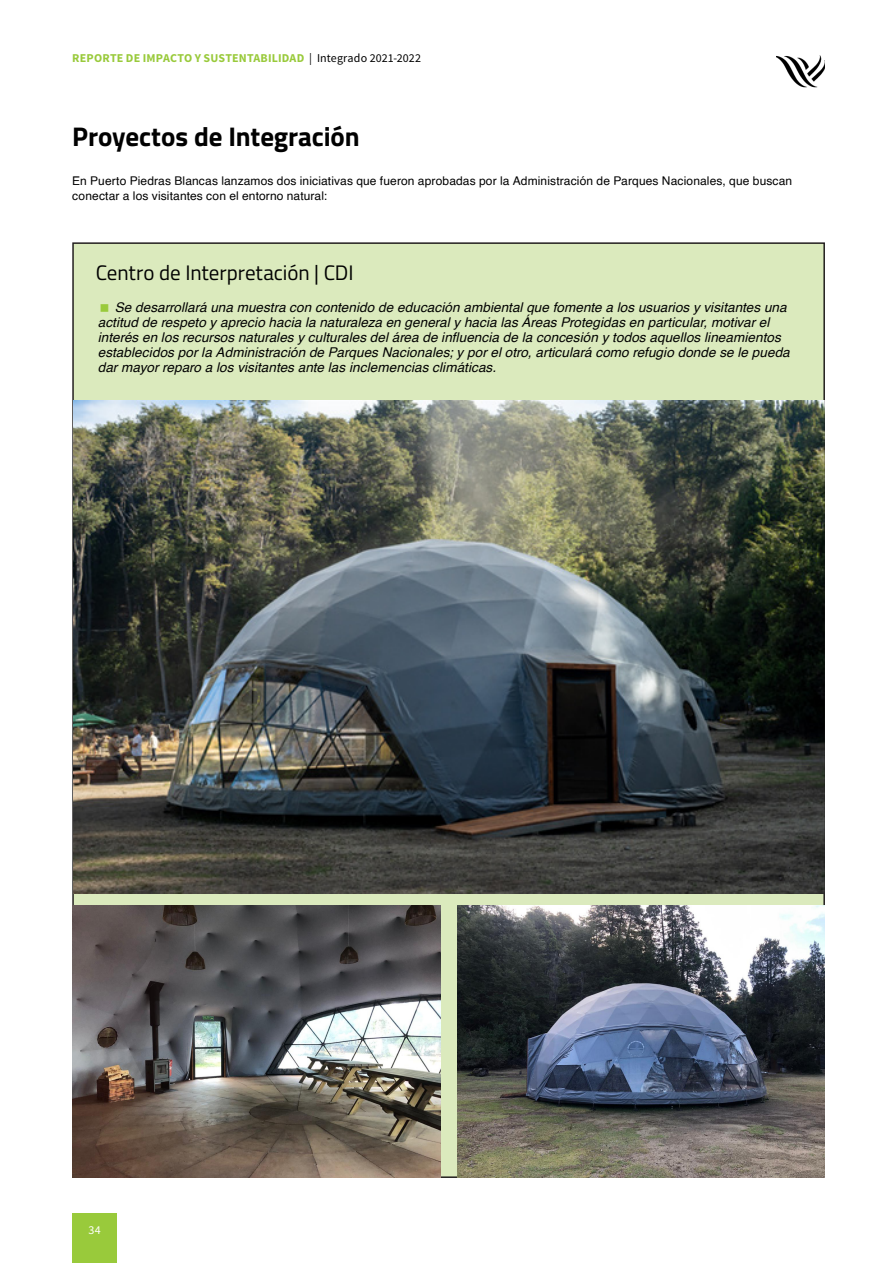
<style>
.page{position:relative;width:893px;height:1263px;background:#fff}
.page>*{position:absolute;margin:0;border:0;box-sizing:border-box;transform-origin:0 0}
._35_Header_Titillium{font:700 27px "Titillium Web";letter-spacing:-.005em;color:#010101}
._35_Header_Titillium-2{font:21px "Titillium Web";letter-spacing:-.005em;color:#010101}
.t1{font:italic 13.5px/15px "Helvetica";letter-spacing:.005em;color:#010101}
._8_Source_Sans_Pro{font:12px/15px "Helvetica";letter-spacing:.01em;color:#010101}
._8_10_Source_Sans_Pr{font:700 12px "Source Sans Pro";letter-spacing:.015em;color:#99ca3b}
.t2{font:12px "Source Sans Pro";color:#fff}
.s1{font-weight:400;color:#010101}
</style>
<div class="page">
<div style="left:73px;top:243px;width:751px;height:934px;background:#dbeabd"></div>
<img style="left:74px;top:400px;width:751px;height:494px">
<img style="left:72px;top:906px;width:368px;height:272px">
<img style="left:457px;top:906px;width:368px;height:272px">
<div style="left:72px;top:1213px;width:45px;height:50px;background:#99ca3b"></div>
<img style="left:777px;top:55px;width:48px;height:33px">
<p class="_8_10_Source_Sans_Pr" style="left:72px;top:50px;width:350px">REPORTE DE IMPACTO Y SUSTENTABILIDAD <span class="s1">| Integrado 2021-2022</span></p>
<p class="_35_Header_Titillium" style="left:72px;top:116px;width:289px">Proyectos de Integración</p>
<p class="_8_Source_Sans_Pro" style="left:72px;top:174px;width:721px">En Puerto Piedras Blancas lanzamos dos iniciativas que fueron aprobadas por la Administración de Parques Nacionales, que buscan conectar a los visitantes con el entorno natural:</p>
<p class="_35_Header_Titillium-2" style="left:96px;top:258px;width:259px">Centro de Interpretación | CDI</p>
<p class="t1" style="left:98px;top:300px;width:693px;text-indent:17px">Se desarrollará una muestra con contenido de educación ambiental que fomente a los usuarios y visitantes una actitud de respeto y aprecio hacia la naturaleza en general y hacia las Áreas Protegidas en particular, motivar el interés en los recursos naturales y culturales del área de influencia de la concesión y todos aquellos lineamientos establecidos por la Administración de Parques Nacionales; y por el otro, articulará como refugio donde se le pueda dar mayor reparo a los visitantes ante las inclemencias climáticas.</p>
<p class="t2" style="left:88px;top:1222px;width:14px">34</p>
</div>
